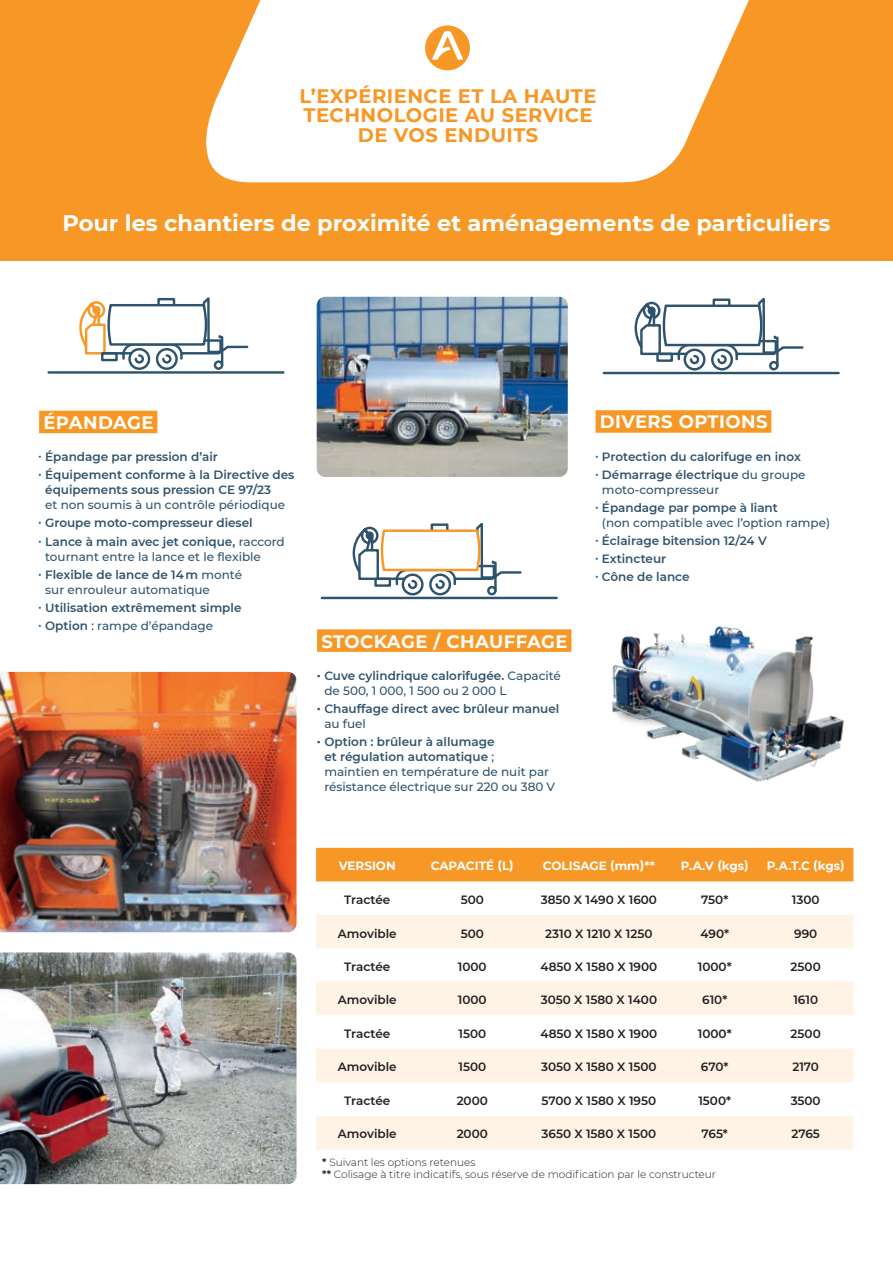
<style>
.page{position:relative;width:893px;height:1263px;background:#fff}
.page>*{position:absolute;margin:0;border:0;box-sizing:border-box;transform-origin:0 0}
.t1{font:700 22.5px "Montserrat";color:#fff}
.t2{font:700 19.5px/19.5px "Montserrat";letter-spacing:.025em;color:#f79725;text-align:center}
.t3{font:700 18px "Montserrat";letter-spacing:.025em;color:#fff}
.t4{font:600 12px/18.1px "Montserrat";color:#2f536d}
.t5{font:500 12px/15px "Montserrat";color:#2f536d}
.t6{font:600 12px "Montserrat";color:#231f20}
.t7{font:700 12px "Montserrat";color:#fff}
.t8{font:300 10.5px/12.6px "Montserrat";color:#231f20}
.s1{font-weight:500}
.s2{font-weight:600}
.s3{font-family:"Archivo";font-weight:900}
</style>
<div class="page">
<img style="left:611px;top:626px;width:233px;height:156px">
<div style="left:39px;top:411px;width:118px;height:22px;background:#f79725"></div>
<svg style="left:79px;top:297px;width:170px;height:73px"></svg>
<hr style="left:49px;top:371px;width:234px;height:3px;background:#2e536d">
<div style="left:317px;top:629px;width:254px;height:23px;background:#f79725"></div>
<svg style="left:352px;top:523px;width:170px;height:72px"></svg>
<hr style="left:322px;top:597px;width:235px;height:2px;background:#2e536d">
<div style="left:0;top:0;width:893px;height:261px;background:#f79725"></div>
<svg style="left:206px;top:0;width:543px;height:182px;background:#fef2e5"></svg>
<div style="left:425px;top:26px;width:45px;height:44px;background:#f79725;border-radius:50%"></div>
<svg style="left:432px;top:31px;width:31px;height:29px"></svg>
<svg style="left:634px;top:298px;width:170px;height:72px"></svg>
<hr style="left:604px;top:372px;width:235px;height:2px;background:#2e536d">
<div style="left:596px;top:410px;width:175px;height:23px;background:#f79725"></div>
<img style="left:0;top:672px;width:297px;height:260px">
<img style="left:0;top:952px;width:297px;height:232px">
<img style="left:317px;top:297px;width:251px;height:180px">
<div style="left:316px;top:848px;width:537px;height:33px;background:#f79725"></div>
<svg style="left:316px;top:915px;width:537px;height:234px;fill:#fef3e5"></svg>
<h2 class="t2" style="left:300px;top:85px;width:298px">L’EXPÉRIENCE ET LA HAUTE<br>TECHNOLOGIE AU SERVICE<br>DE VOS ENDUITS</h2>
<h1 class="t1" style="left:62px;top:207px;width:769px">Pour les chantiers de proximité et aménagements de particuliers</h1>
<h3 class="t3" style="left:43px;top:410px;width:112px">ÉPANDAGE</h3>
<p class="t4" style="left:38px;top:447px;width:258px">∙ Épandage par pression d’air<br>∙ Équipement conforme à la Directive des</p>
<p class="t4" style="left:45px;top:480px;width:228px">équipements sous pression CE 97/23</p>
<p class="t5" style="left:45px;top:497px;width:242px">et non soumis à un contrôle périodique</p>
<p class="t4" style="left:38px;top:514px;width:248px">∙ Groupe moto-compresseur diesel<br>∙ Lance à main avec jet conique, <span class="s1">raccord</span></p>
<p class="t5" style="left:38px;top:547px;width:224px;line-height:18.1px;text-indent:7px">tournant entre la lance et le flexible <span class="s2">∙ Flexible de lance de 14 m</span> monté</p>
<p class="t5" style="left:45px;top:581px;width:166px">sur enrouleur automatique</p>
<p class="t4" style="left:38px;top:598px;width:205px">∙ Utilisation extrêmement simple ∙ Option <span class="s1">: rampe d’épandage</span></p>
<h3 class="t3" style="left:321px;top:628px;width:248px">STOCKAGE / CHAUFFAGE</h3>
<p class="t5" style="left:324px;top:667px;width:238px;text-indent:-8px"><span class="s3">∙</span> <span class="s2">Cuve cylindrique calorifugée.</span> Capacité de 500, 1 000, 1 500 ou 2 000 L</p>
<p class="t4" style="left:324px;top:700px;width:236px;line-height:15px;text-indent:-8px"><span class="s3">∙</span> Chauffage direct avec brûleur manuel <span class="s1">au fuel</span></p>
<p class="t5" style="left:324px;top:734px;width:232px;text-indent:-8px"><span class="s3">∙</span> <span class="s2">Option : brûleur à allumage<br>et régulation automatique</span> ;<br>maintien en température de nuit par résistance électrique sur 220 ou 380 V</p>
<h3 class="t3" style="left:600px;top:409px;width:169px">DIVERS OPTIONS</h3>
<p class="t4" style="left:595px;top:447px;width:212px">∙ Protection du calorifuge en inox ∙ Démarrage électrique <span class="s1">du groupe</span></p>
<p class="t5" style="left:602px;top:481px;width:119px">moto-compresseur</p>
<p class="t4" style="left:595px;top:498px;width:184px">∙ Épandage par pompe à liant</p>
<p class="t5" style="left:602px;top:515px;width:230px">(non compatible avec l’option rampe)</p>
<p class="t4" style="left:595px;top:531px;width:173px">∙ Éclairage bitension 12/24 V ∙ Extincteur<br>∙ Cône de lance</p>
<p class="t7" style="left:339px;top:857px;width:59px">VERSION</p>
<p class="t7" style="left:431px;top:857px;width:85px">CAPACITÉ (L)</p>
<p class="t7" style="left:543px;top:857px;width:114px">COLISAGE (mm)**</p>
<p class="t7" style="left:681px;top:857px;width:70px">P.A.V (kgs)</p>
<p class="t7" style="left:767px;top:857px;width:79px">P.A.T.C (kgs)</p>
<p class="t6" style="left:344px;top:891px;width:48px">Tractée</p>
<p class="t6" style="left:461px;top:891px;width:25px">500</p>
<p class="t6" style="left:541px;top:891px;width:118px">3850 X 1490 X 1600</p>
<p class="t6" style="left:701px;top:891px;width:29px">750*</p>
<p class="t6" style="left:792px;top:891px;width:29px">1300</p>
<p class="t6" style="left:338px;top:925px;width:60px">Amovible</p>
<p class="t6" style="left:461px;top:925px;width:25px">500</p>
<p class="t6" style="left:545px;top:925px;width:109px">2310 X 1210 X 1250</p>
<p class="t6" style="left:700px;top:925px;width:30px">490*</p>
<p class="t6" style="left:794px;top:925px;width:25px">990</p>
<p class="t6" style="left:344px;top:958px;width:48px">Tractée</p>
<p class="t6" style="left:458px;top:958px;width:30px">1000</p>
<p class="t6" style="left:540px;top:958px;width:118px">4850 X 1580 X 1900</p>
<p class="t6" style="left:698px;top:958px;width:35px">1000*</p>
<p class="t6" style="left:791px;top:958px;width:32px">2500</p>
<p class="t6" style="left:338px;top:991px;width:60px">Amovible</p>
<p class="t6" style="left:458px;top:991px;width:30px">1000</p>
<p class="t6" style="left:541px;top:991px;width:118px">3050 X 1580 X 1400</p>
<p class="t6" style="left:702px;top:991px;width:27px">610*</p>
<p class="t6" style="left:793px;top:991px;width:26px">1610</p>
<p class="t6" style="left:344px;top:1025px;width:48px">Tractée</p>
<p class="t6" style="left:458px;top:1025px;width:29px">1500</p>
<p class="t6" style="left:540px;top:1025px;width:118px">4850 X 1580 X 1900</p>
<p class="t6" style="left:698px;top:1025px;width:35px">1000*</p>
<p class="t6" style="left:791px;top:1025px;width:32px">2500</p>
<p class="t6" style="left:338px;top:1058px;width:60px">Amovible</p>
<p class="t6" style="left:458px;top:1058px;width:29px">1500</p>
<p class="t6" style="left:541px;top:1058px;width:117px">3050 X 1580 X 1500</p>
<p class="t6" style="left:701px;top:1058px;width:29px">670*</p>
<p class="t6" style="left:792px;top:1058px;width:28px">2170</p>
<p class="t6" style="left:344px;top:1092px;width:48px">Tractée</p>
<p class="t6" style="left:457px;top:1092px;width:33px">2000</p>
<p class="t6" style="left:542px;top:1092px;width:116px">5700 X 1580 X 1950</p>
<p class="t6" style="left:698px;top:1092px;width:34px">1500*</p>
<p class="t6" style="left:791px;top:1092px;width:32px">3500</p>
<p class="t6" style="left:338px;top:1126px;width:60px">Amovible</p>
<p class="t6" style="left:457px;top:1126px;width:33px">2000</p>
<p class="t6" style="left:541px;top:1126px;width:116px">3650 X 1580 X 1500</p>
<p class="t6" style="left:701px;top:1126px;width:28px">765*</p>
<p class="t6" style="left:791px;top:1126px;width:30px">2765</p>
<p class="t8" style="left:322px;top:1155px;width:395px"><span class="s2">*</span> Suivant les options retenues<br><span class="s2">**</span> Colisage à titre indicatifs, sous réserve de modification par le constructeur</p>
</div>
